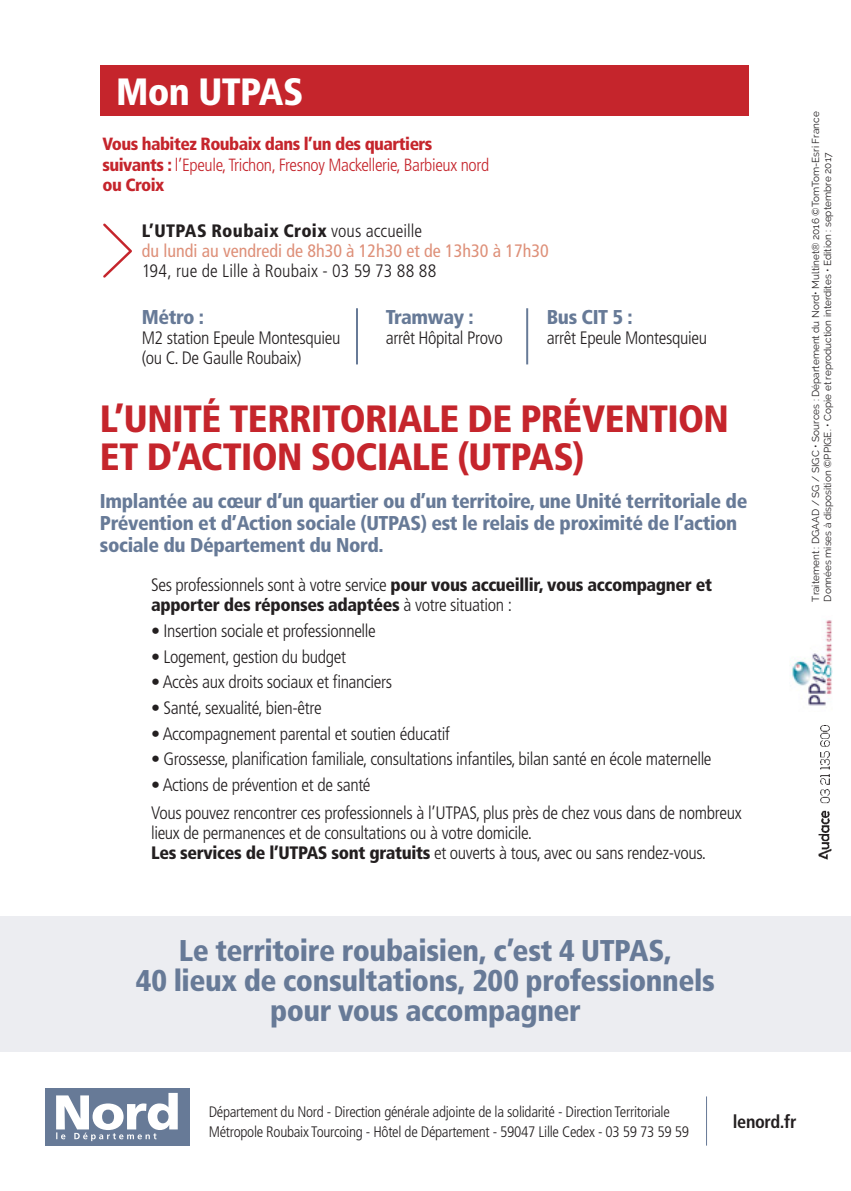
<style>
.page{position:relative;width:851px;height:1191px;background:#fff}
.page>*{position:absolute;margin:0;border:0;box-sizing:border-box;transform-origin:0 0}
.t1{font:900 condensed 38px/38px "Frutiger LT Std";letter-spacing:-.015em;color:#c5252c}
.t2{font:900 condensed 38px "Frutiger LT Std";letter-spacing:-.015em;color:#fff}
.t3{font:900 condensed 30px/30px "Frutiger LT Std";letter-spacing:-.015em;color:#677a97;text-align:center}
.t4{font:900 condensed 20px/22px "Frutiger LT Std";letter-spacing:-.02em;color:#677a97}
.t5{font:700 condensed 18.2px "Frutiger LT Std";letter-spacing:-.02em;color:#231f20}
.t6{font:300 condensed 18px/20px "Frutiger LT Std";letter-spacing:-.02em;color:#231f20}
.t7{font:900 condensed 18px/20px "Frutiger LT Std";letter-spacing:-.02em;color:#231f20}
.t8{font:condensed 18px/20px "Frutiger LT Std";color:#de9079}
.t9{font:300 condensed 18px "Frutiger LT Std";letter-spacing:.005em;color:#231f20}
.t10{font:900 condensed 17.6px/20.4px "Frutiger LT Std";letter-spacing:-.03em;color:#c5252c}
.t11{font:300 condensed 15.2px/19.8px "Frutiger LT Std";letter-spacing:-.02em;color:#231f20}
.t12{font:10px/12px "Raleway";color:#231f20}
.s1{font-weight:300}
.s2{font-weight:900;color:#231f20}
.s3{font-weight:300;color:#231f20}
.s4{font-weight:900}
</style>
<div class="page">
<div style="left:100px;top:65px;width:648px;height:50px;background:#c5252c"></div>
<div style="left:0;top:916px;width:850px;height:135px;background:#ecedf1"></div>
<div style="left:45px;top:1088px;width:145px;height:57px;background:#677a97"></div>
<svg style="left:56px;top:1092px;width:122px;height:49px"></svg>
<hr style="left:706px;top:1096px;width:1px;height:49px;background:#677a97">
<hr style="left:356px;top:308px;width:2px;height:56px;background:#677a97">
<hr style="left:526px;top:308px;width:2px;height:56px;background:#677a97">
<svg style="left:103px;top:223px;width:29px;height:55px"></svg>
<img style="left:818px;top:725px;width:13px;height:134px">
<img style="left:792px;top:620px;width:41px;height:86px">
<h1 class="t2" style="left:116px;top:68px;width:189px">Mon UTPAS</h1>
<p class="t10" style="left:102px;top:134px;width:388px">Vous habitez Roubaix dans l’un des quartiers suivants : <span class="s1">l’Epeule, Trichon, Fresnoy Mackellerie, Barbieux nord </span>ou Croix</p>
<p class="t8" style="left:142px;top:221px;width:408px"><span class="s2">L’UTPAS Roubaix Croix</span> <span class="s3">vous accueille<br></span>du lundi au vendredi de 8h30 à 12h30 et de 13h30 à 17h30</p>
<p class="t9" style="left:142px;top:260px;width:296px">194, rue de Lille à Roubaix - 03 59 73 88 88</p>
<p class="t4" style="left:142px;top:306px;width:64px">Métro :</p>
<p class="t6" style="left:142px;top:328px;width:200px">M2 station Epeule Montesquieu (ou C. De Gaulle Roubaix)</p>
<p class="t4" style="left:547px;top:306px;width:87px">Bus CIT 5 :</p>
<p class="t6" style="left:547px;top:328px;width:162px">arrêt Epeule Montesquieu</p>
<p class="t4" style="left:386px;top:306px;width:89px">Tramway :</p>
<p class="t6" style="left:386px;top:328px;width:118px">arrêt Hôpital Provo</p>
<h1 class="t1" style="left:100px;top:399px;width:630px">L’UNITÉ TERRITORIALE DE PRÉVENTION<br>ET D’ACTION SOCIALE (UTPAS)</h1>
<p class="t4" style="left:100px;top:489px;width:649px">Implantée au cœur d’un quartier ou d’un territoire, une Unité territoriale de<br>Prévention et d’Action sociale (UTPAS) est le relais de proximité de l’action sociale du Département du Nord.</p>
<p class="t7" style="left:151px;top:575px;width:562px"><span class="s1">Ses professionnels sont à votre service</span> pour vous accueillir, vous accompagner et apporter des réponses adaptées <span class="s1">à votre situation :</span></p>
<p class="t6" style="left:151px;top:621px;width:226px">• Insertion sociale et professionnelle</p>
<p class="t6" style="left:151px;top:646px;width:196px">• Logement, gestion du budget</p>
<p class="t6" style="left:151px;top:672px;width:242px">• Accès aux droits sociaux et financiers</p>
<p class="t6" style="left:151px;top:698px;width:172px">• Santé, sexualité, bien-être</p>
<p class="t6" style="left:151px;top:723px;width:300px">• Accompagnement parental et soutien éducatif</p>
<p class="t6" style="left:151px;top:749px;width:562px">• Grossesse, planification familiale, consultations infantiles, bilan santé en école maternelle</p>
<p class="t6" style="left:151px;top:771px;width:592px;line-height:28.2px">• Actions de prévention et de santé<br>Vous pouvez rencontrer ces professionnels à l’UTPAS, plus près de chez vous dans de nombreux</p>
<p class="t6" style="left:151px;top:823px;width:556px">lieux de permanences et de consultations ou à votre domicile.<br><span class="s4">Les services de l’UTPAS sont gratuits</span> et ouverts à tous, avec ou sans rendez-vous.</p>
<h2 class="t3" style="left:136px;top:935px;width:580px">Le territoire roubaisien, c’est 4 UTPAS,<br>40 lieux de consultations, 200 professionnels pour vous accompagner</h2>
<p class="t12" style="left:809px;top:601px;width:491px;rotate:-90deg">Traitement : DGAAD / SG / SIGC • Sources : Département du Nord• Multinet® 2016 ©TomTom-Esri France<br>Données mises à disposition ©PPIGE. • Copie et reproduction interdites • Edition : septembre 2017</p>
<p class="t11" style="left:209px;top:1102px;width:482px">Département du Nord - Direction générale adjointe de la solidarité - Direction Territoriale<br>Métropole Roubaix Tourcoing - Hôtel de Département - 59047 Lille Cedex - 03 59 73 59 59</p>
<p class="t5" style="left:732px;top:1110px;width:65px">lenord.fr</p>
</div>
